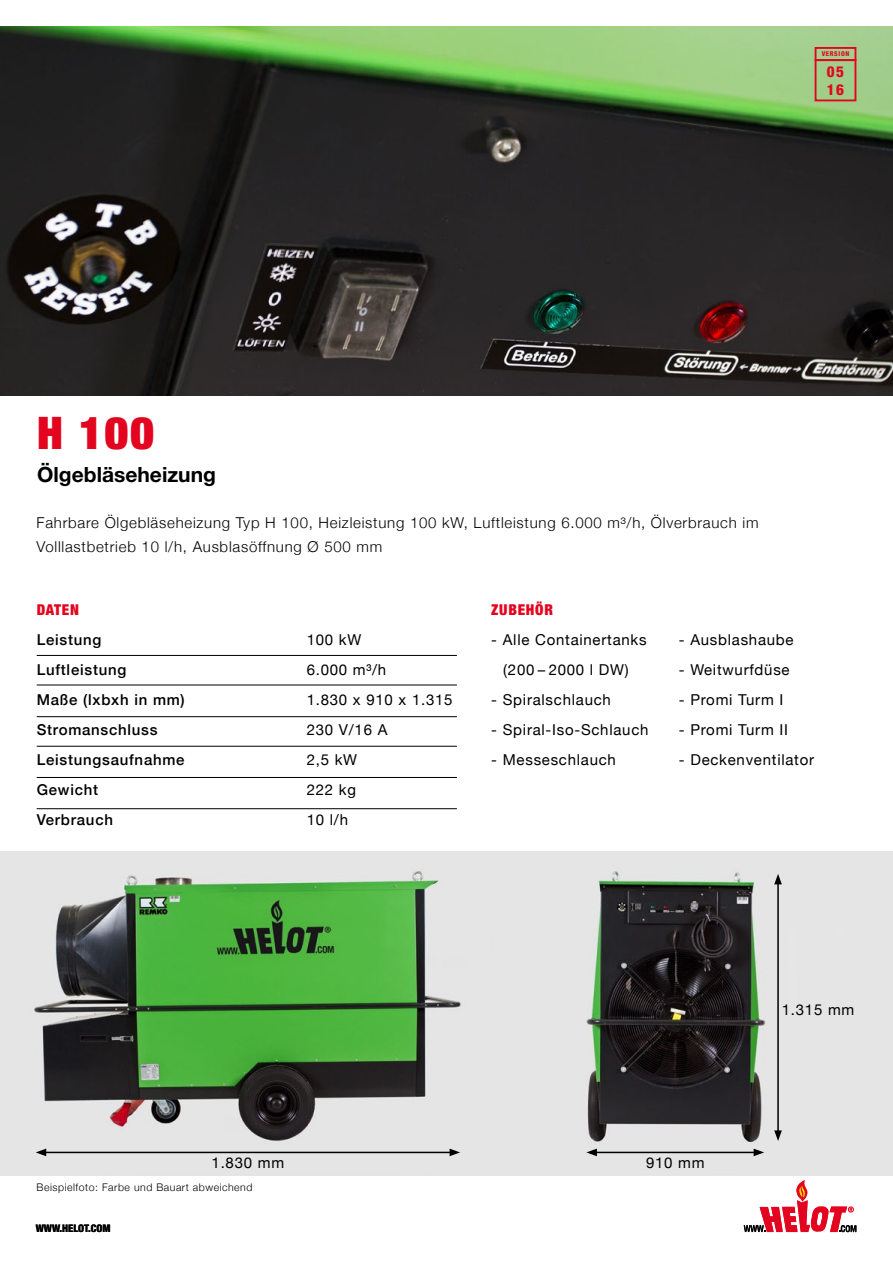
<style>
.page{position:relative;width:893px;height:1263px;background:#fff}
.page>*{position:absolute;margin:0;border:0;box-sizing:border-box;transform-origin:0 0}
.t1{font:900 condensed 45px "Helvetica Neue LT Std";color:#e30520}
.t2{font:700 21px "Helvetica Neue LT Std";color:#000}
.t3{font:800 condensed 15.15px/18px "Helvetica Neue LT Std";color:#e30520}
.t4{font:15px/30px "Helvetica Neue";letter-spacing:.05em;color:#000;text-align:center}
.t5{font:300 15px/24px "Helvetica Neue";letter-spacing:.05em;color:#000}
.t6{font:500 15px "Helvetica Neue";letter-spacing:.05em;color:#000}
.t7{font:900 condensed 15px "Helvetica Neue LT Std";letter-spacing:.05em;color:#e30520}
.t8{font:300 10.5px "Helvetica Neue";letter-spacing:.05em;color:#000}
.t9{font:800 condensed 10.5px "Helvetica Neue LT Std";color:#000}
.t10{font:800 condensed 6.6px "Helvetica Neue LT Std";letter-spacing:.1em;color:#e30520}
</style>
<div class="page">
<img style="left:0;top:26px;width:893px;height:370px">
<img style="left:0;top:851px;width:893px;height:325px">
<hr style="left:37px;top:655px;width:420px;height:1px;background:#000">
<hr style="left:37px;top:685px;width:420px;height:1px;background:#000">
<hr style="left:37px;top:716px;width:420px;height:1px;background:#000">
<hr style="left:37px;top:746px;width:420px;height:1px;background:#000">
<hr style="left:37px;top:777px;width:420px;height:1px;background:#000">
<hr style="left:37px;top:808px;width:420px;height:1px;background:#000">
<hr style="left:44px;top:1152px;width:408px;height:1px;background:#000">
<svg style="left:36px;top:1148px;width:10px;height:8px"></svg>
<svg style="left:450px;top:1148px;width:10px;height:8px"></svg>
<hr style="left:595px;top:1152px;width:161px;height:1px;background:#000">
<svg style="left:586px;top:1148px;width:11px;height:8px"></svg>
<svg style="left:754px;top:1148px;width:10px;height:8px"></svg>
<hr style="left:777px;top:882px;width:2px;height:251px;background:#000">
<svg style="left:774px;top:1130px;width:8px;height:11px"></svg>
<svg style="left:774px;top:874px;width:8px;height:10px"></svg>
<svg style="left:744px;top:1180px;width:112px;height:53px"></svg>
<div style="left:815px;top:47px;width:41px;height:14px;border:2px solid #e30520"></div>
<div style="left:815px;top:59px;width:41px;height:42px;border:2px solid #e30520"></div>
<p class="t10" style="left:822px;top:50px;width:29px">VERSION</p>
<p class="t3" style="left:827px;top:62px;width:19px">05<br>16</p>
<h1 class="t1" style="left:37px;top:404px;width:118px">H 100</h1>
<h2 class="t2" style="left:37px;top:462px;width:180px">Ölgebläseheizung</h2>
<p class="t5" style="left:37px;top:510px;width:723px">Fahrbare Ölgebläseheizung Typ H 100, Heizleistung 100 kW, Luftleistung 6.000 m³/h, Ölverbrauch im<br>Volllastbetrieb 10 l/h, Ausblasöffnung Ø 500 mm</p>
<p class="t7" style="left:37px;top:601px;width:44px">DATEN</p>
<p class="t6" style="left:37px;top:628px;width:66px">Leistung</p>
<p class="t4" style="left:307px;top:626px;width:56px">100 kW</p>
<p class="t6" style="left:37px;top:658px;width:91px">Luftleistung</p>
<p class="t4" style="left:307px;top:656px;width:81px">6.000 m³/h</p>
<p class="t6" style="left:37px;top:688px;width:150px">Maße (lxbxh in mm)</p>
<p class="t4" style="left:307px;top:686px;width:147px">1.830 x 910 x 1.315</p>
<p class="t6" style="left:37px;top:718px;width:122px">Stromanschluss</p>
<p class="t4" style="left:307px;top:716px;width:82px">230 V/16 A</p>
<p class="t6" style="left:37px;top:748px;width:149px">Leistungsaufnahme</p>
<p class="t4" style="left:307px;top:746px;width:52px">2,5 kW</p>
<p class="t6" style="left:37px;top:778px;width:63px">Gewicht</p>
<p class="t4" style="left:307px;top:776px;width:51px">222 kg</p>
<p class="t6" style="left:37px;top:808px;width:78px">Verbrauch</p>
<p class="t4" style="left:307px;top:806px;width:43px">10 l/h</p>
<p class="t7" style="left:491px;top:601px;width:63px">ZUBEHÖR</p>
<p class="t4" style="left:491px;top:626px;width:157px">- Alle Containertanks (200 – 2000 l DW)</p>
<p class="t4" style="left:491px;top:686px;width:121px">- Spiralschlauch</p>
<p class="t4" style="left:491px;top:716px;width:159px">- Spiral-Iso-Schlauch</p>
<p class="t4" style="left:491px;top:746px;width:126px">- Messeschlauch</p>
<p class="t4" style="left:679px;top:626px;width:116px">- Ausblashaube</p>
<p class="t4" style="left:679px;top:656px;width:112px">- Weitwurfdüse</p>
<p class="t4" style="left:679px;top:686px;width:106px">- Promi Turm I</p>
<p class="t4" style="left:679px;top:716px;width:111px">- Promi Turm II</p>
<p class="t4" style="left:679px;top:746px;width:137px">- Deckenventilator</p>
<p class="t4" style="left:782px;top:995px;width:74px">1.315 mm</p>
<p class="t4" style="left:212px;top:1148px;width:74px">1.830 mm</p>
<p class="t4" style="left:646px;top:1148px;width:60px">910 mm</p>
<p class="t8" style="left:37px;top:1179px;width:217px">Beispielfoto: Farbe und Bauart abweichend</p>
<p class="t9" style="left:36px;top:1222px;width:76px">WWW.HELOT.COM</p>
</div>
